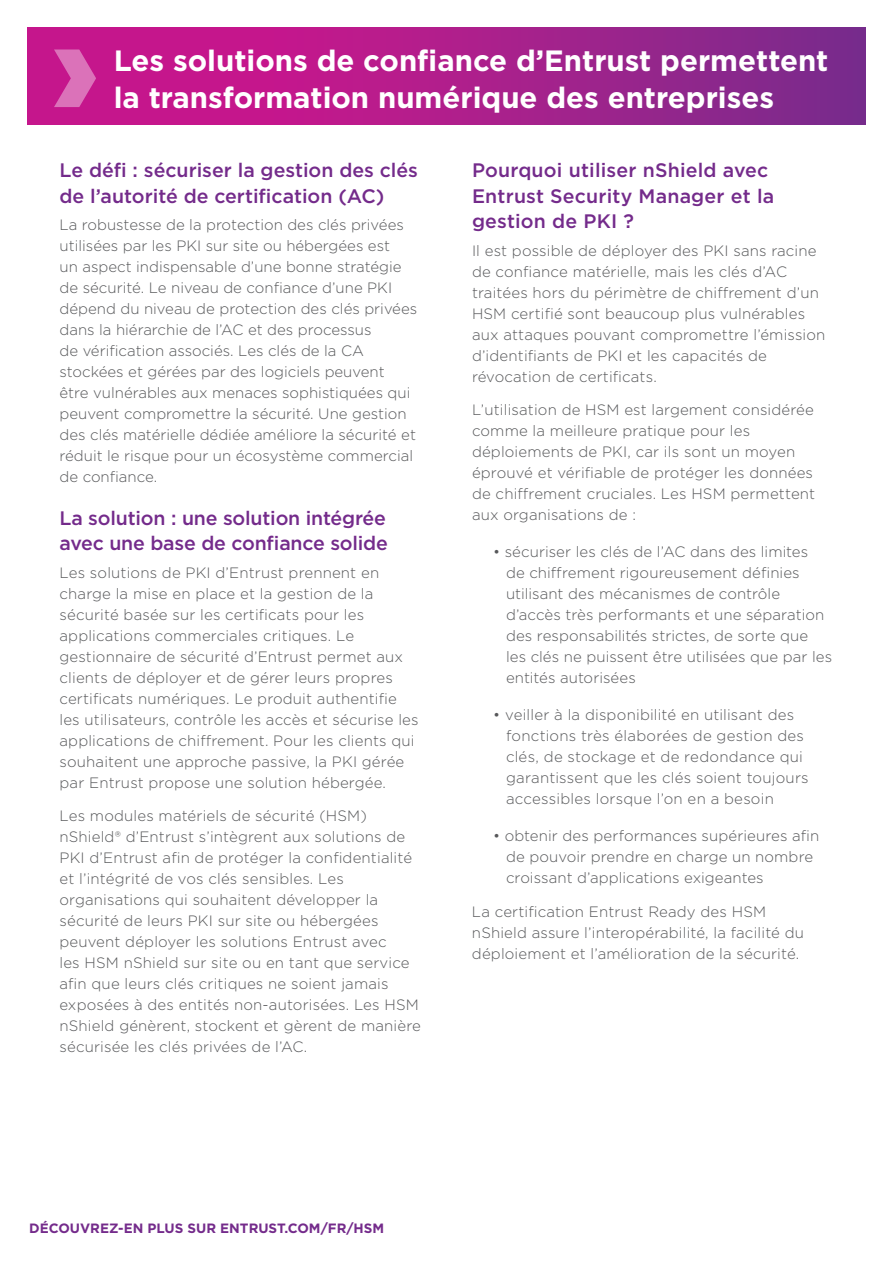
<style>
.page{position:relative;width:893px;height:1263px;background:#fff}
.page>*{position:absolute;margin:0;border:0;box-sizing:border-box;transform-origin:0 0}
.t1{font:700 29.25px/37.5px "Gotham";color:#fff}
.t2{font:500 19.5px/25.5px "Gotham";color:#742b8b}
.t3{font:300 15px/21px "Gotham";letter-spacing:.01em;color:#57585a}
.t4{font:700 13.5px "Gotham";color:#742b8b}
</style>
<div class="page">
<svg style="left:27px;top:27px;width:839px;height:98px;background:#a91e8b"></svg>
<svg style="left:54px;top:50px;width:42px;height:57px;background:#d24da7"></svg>
<h1 class="t1" style="left:114px;top:42px;width:716px">Les solutions de confiance d’Entrust permettent la transformation numérique des entreprises</h1>
<h2 class="t2" style="left:60px;top:157px;width:360px">Le défi : sécuriser la gestion des clés de l’autorité de certification (AC)</h2>
<p class="t3" style="left:60px;top:214px;width:359px">La robustesse de la protection des clés privées utilisées par les PKI sur site ou hébergées est<br>un aspect indispensable d’une bonne stratégie de sécurité. Le niveau de confiance d’une PKI dépend du niveau de protection des clés privées dans la hiérarchie de l’AC et des processus<br>de vérification associés. Les clés de la CA stockées et gérées par des logiciels peuvent être vulnérables aux menaces sophistiquées qui peuvent compromettre la sécurité. Une gestion des clés matérielle dédiée améliore la sécurité et réduit le risque pour un écosystème commercial de confiance.</p>
<h2 class="t2" style="left:60px;top:505px;width:330px">La solution : une solution intégrée avec une base de confiance solide</h2>
<p class="t3" style="left:60px;top:561px;width:361px">Les solutions de PKI d’Entrust prennent en charge la mise en place et la gestion de la sécurité basée sur les certificats pour les applications commerciales critiques. Le gestionnaire de sécurité d’Entrust permet aux clients de déployer et de gérer leurs propres certificats numériques. Le produit authentifie les utilisateurs, contrôle les accès et sécurise les applications de chiffrement. Pour les clients qui souhaitent une approche passive, la PKI gérée par Entrust propose une solution hébergée.</p>
<p class="t3" style="left:60px;top:805px;width:363px">Les modules matériels de sécurité (HSM) nShield® d’Entrust s’intègrent aux solutions de PKI d’Entrust afin de protéger la confidentialité et l’intégrité de vos clés sensibles. Les organisations qui souhaitent développer la sécurité de leurs PKI sur site ou hébergées peuvent déployer les solutions Entrust avec<br>les HSM nShield sur site ou en tant que service afin que leurs clés critiques ne soient jamais exposées à des entités non-autorisées. Les HSM nShield génèrent, stockent et gèrent de manière sécurisée les clés privées de l’AC.</p>
<h2 class="t2" style="left:472px;top:157px;width:304px">Pourquoi utiliser nShield avec<br>Entrust Security Manager et la gestion de PKI ?</h2>
<p class="t3" style="left:472px;top:239px;width:355px">Il est possible de déployer des PKI sans racine de confiance matérielle, mais les clés d’AC traitées hors du périmètre de chiffrement d’un HSM certifié sont beaucoup plus vulnérables aux attaques pouvant compromettre l’émission d’identifiants de PKI et les capacités de révocation de certificats.</p>
<p class="t3" style="left:472px;top:399px;width:345px">L’utilisation de HSM est largement considérée comme la meilleure pratique pour les déploiements de PKI, car ils sont un moyen éprouvé et vérifiable de protéger les données de chiffrement cruciales. Les HSM permettent aux organisations de :</p>
<p class="t3" style="left:506px;top:541px;width:328px;text-indent:-13px">• sécuriser les clés de l’AC dans des limites<br>de chiffrement rigoureusement définies utilisant des mécanismes de contrôle d’accès très performants et une séparation des responsabilités strictes, de sorte que<br>les clés ne puissent être utilisées que par les entités autorisées</p>
<p class="t3" style="left:506px;top:704px;width:304px;text-indent:-13px">• veiller à la disponibilité en utilisant des fonctions très élaborées de gestion des clés, de stockage et de redondance qui garantissent que les clés soient toujours accessibles lorsque l’on en a besoin</p>
<p class="t3" style="left:506px;top:825px;width:315px;text-indent:-13px">• obtenir des performances supérieures afin de pouvoir prendre en charge un nombre croissant d’applications exigeantes</p>
<p class="t3" style="left:472px;top:901px;width:334px">La certification Entrust Ready des HSM nShield assure l’interopérabilité, la facilité du déploiement et l’amélioration de la sécurité.</p>
<p class="t4" style="left:29px;top:1219px;width:356px">DÉCOUVREZ-EN PLUS SUR ENTRUST.COM/FR/HSM</p>
</div>
